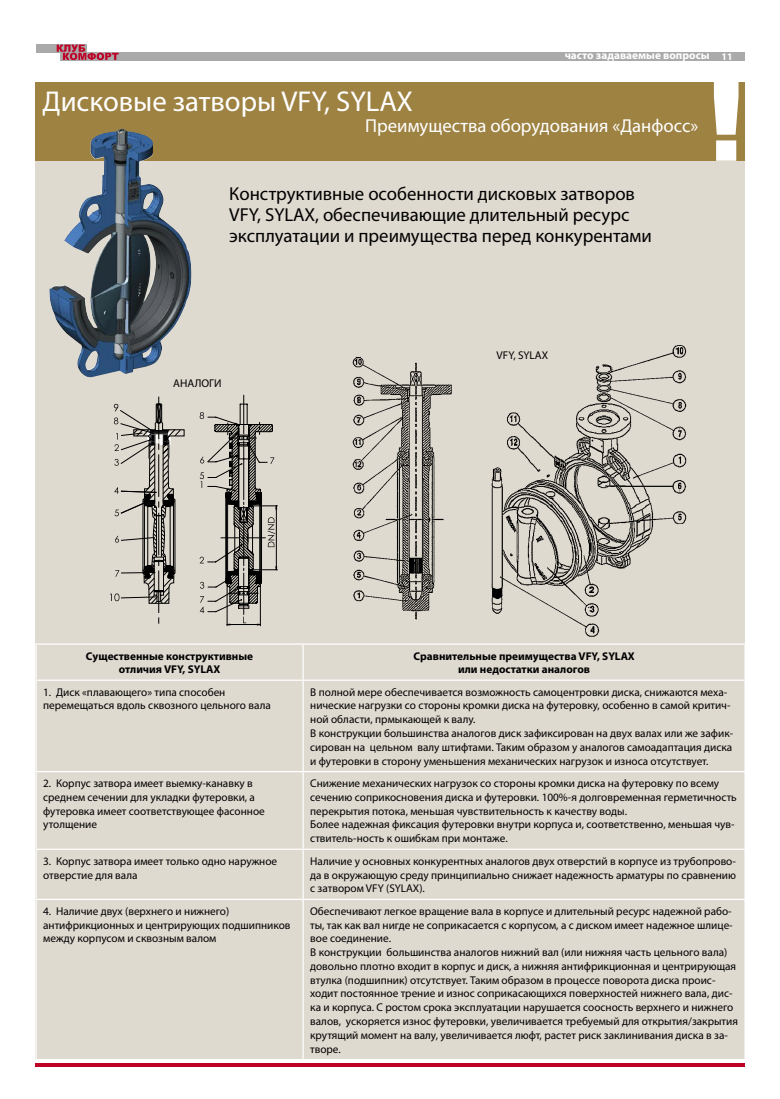
<style>
.page{position:relative;width:780px;height:1099px;background:#fff}
.page>*{position:absolute;margin:0;border:0;box-sizing:border-box;transform-origin:0 0}
.t1{font:28.75px "Myriad Pro";color:#fff}
.t2{font:18.75px/21.2px "Myriad Pro";color:#000}
.t3{font:18.75px "Myriad Pro";color:#fff}
.Basic_Description{font:11.25px/13.8px "Myriad Pro";color:#000}
.Basic_Description-2{font:700 11.25px/13.5px "Myriad Pro";color:#000;text-align:center}
.t4{font:700 11.25px "Myriad Pro";color:#fff}
.t5{font:700 10px "Myriad Pro";color:#fff}
</style>
<div class="page">
<div style="left:60px;top:52px;width:684px;height:9px;background:#aaa"></div>
<div style="left:36px;top:44px;width:51px;height:9px;background:#aaa"></div>
<svg style="left:56px;top:44px;width:63px;height:16px"></svg>
<hr style="left:35px;top:1063px;width:709px;height:4px;background:#be0027">
<div style="left:35px;top:160px;width:709px;height:899px;background:#dfdad0"></div>
<div style="left:35px;top:82px;width:709px;height:79px;background:#9e8242"></div>
<svg style="left:713px;top:82px;width:25px;height:79px"></svg>
<img style="left:352px;top:345px;width:335px;height:291px">
<svg style="left:199px;top:395px;width:78px;height:231px"></svg>
<svg style="left:110px;top:396px;width:75px;height:228px"></svg>
<hr style="left:35px;top:643px;width:268px;height:1px;background:#fff">
<hr style="left:35px;top:644px;width:2px;height:35px;background:#fff">
<hr style="left:303px;top:643px;width:442px;height:1px;background:#fff">
<hr style="left:302px;top:644px;width:2px;height:35px;background:#fff">
<hr style="left:35px;top:679px;width:268px;height:1px;background:#fff">
<hr style="left:35px;top:680px;width:2px;height:91px;background:#fff">
<hr style="left:303px;top:679px;width:442px;height:1px;background:#fff">
<hr style="left:302px;top:680px;width:2px;height:91px;background:#fff">
<hr style="left:35px;top:771px;width:268px;height:1px;background:#fff">
<hr style="left:35px;top:772px;width:2px;height:76px;background:#fff">
<hr style="left:303px;top:771px;width:442px;height:1px;background:#fff">
<hr style="left:302px;top:772px;width:2px;height:76px;background:#fff">
<hr style="left:35px;top:848px;width:268px;height:1px;background:#fff">
<hr style="left:35px;top:849px;width:2px;height:49px;background:#fff">
<hr style="left:303px;top:848px;width:442px;height:1px;background:#fff">
<hr style="left:302px;top:849px;width:2px;height:49px;background:#fff">
<hr style="left:35px;top:898px;width:268px;height:2px;background:#fff">
<hr style="left:35px;top:900px;width:2px;height:158px;background:#fff">
<hr style="left:303px;top:898px;width:442px;height:2px;background:#fff">
<hr style="left:302px;top:900px;width:2px;height:158px;background:#fff">
<hr style="left:35px;top:1058px;width:268px;height:2px;background:#fff">
<hr style="left:303px;top:1058px;width:442px;height:2px;background:#fff">
<img style="left:49px;top:129px;width:143px;height:249px">
<p class="t4" style="left:564px;top:49px;width:146px">часто задаваемые вопросы</p>
<p class="t1" style="left:43px;top:86px;width:372px">Дисковые затворы VFY, SYLAX</p>
<p class="t3" style="left:365px;top:116px;width:335px">Преимущества оборудования «Данфосс»</p>
<p class="t5" style="left:721px;top:51px;width:13px">11</p>
<p class="t2" style="left:229px;top:183px;width:424px">Конструктивные особенности дисковых затворов<br>VFY, SYLAX, обеспечивающие длительный ресурс эксплуатации и преимущества перед конкурентами</p>
<p class="Basic_Description" style="left:173px;top:376px;width:50px">АНАЛОГИ</p>
<p class="Basic_Description" style="left:496px;top:348px;width:53px">VFY, SYLAX</p>
<p class="Basic_Description-2" style="left:86px;top:649px;width:169px">Существенные конструктивные отличия VFY, SYLAX</p>
<p class="Basic_Description-2" style="left:413px;top:649px;width:223px">Сравнительные преимущества VFY, SYLAX или недостатки аналогов</p>
<p class="Basic_Description" style="left:43px;top:685px;width:229px">1. Диск «плавающего» типа способен перемещаться вдоль сквозного цельного вала</p>
<p class="Basic_Description" style="left:310px;top:685px;width:422px">В полной мере обеспечивается возможность самоцентровки диска, снижаются меха&shy;нические нагрузки со стороны кромки диска на футеровку, особенно в самой критич&shy;ной области, прмыкающей к валу.</p>
<p class="Basic_Description" style="left:310px;top:726px;width:424px;text-align:justify">В конструкции большинства аналогов диск зафиксирован на двух валах или же зафик&shy;сирован на цельном валу штифтами. Таким образом у аналогов самоадаптация диска и футеровки в сторону уменьшения механических нагрузок и износа отсутствует.</p>
<p class="Basic_Description" style="left:43px;top:776px;width:223px">2. Корпус затвора имеет выемку-канавку в среднем сечении для укладки футеровки, а футеровка имеет соответствующее фасонное утолщение</p>
<p class="Basic_Description" style="left:310px;top:776px;width:428px">Снижение механических нагрузок со стороны кромки диска на футеровку по всему сечению соприкосновения диска и футеровки. 100%-я долговременная герметичность перекрытия потока, меньшая чувствительность к качеству воды.</p>
<p class="Basic_Description" style="left:310px;top:818px;width:426px">Более надежная фиксация футеровки внутри корпуса и, соответственно, меньшая чув&shy;ствитель-ность к ошибкам при монтаже.</p>
<p class="Basic_Description" style="left:43px;top:854px;width:235px">3. Корпус затвора имеет только одно наружное отверстие для вала</p>
<p class="Basic_Description" style="left:310px;top:854px;width:427px;text-align:justify">Наличие у основных конкурентных аналогов двух отверстий в корпусе из трубопрово&shy;да в окружающую среду принципиально снижает надежность арматуры по сравнению с затвором VFY (SYLAX).</p>
<p class="Basic_Description" style="left:43px;top:904px;width:249px">4. Наличие двух (верхнего и нижнего) антифрикционных и центрирующих подшипников между корпусом и сквозным валом</p>
<p class="Basic_Description" style="left:310px;top:904px;width:424px;text-align:justify">Обеспечивают легкое вращение вала в корпусе и длительный ресурс надежной рабо&shy;ты, так как вал нигде не соприкасается с корпусом, а с диском имеет надежное шлице&shy;вое соединение.</p>
<p class="Basic_Description" style="left:310px;top:945px;width:429px">В конструкции большинства аналогов нижний вал (или нижняя часть цельного вала) довольно плотно входит в корпус и диск, а нижняя антифрикционная и центрирующая втулка (подшипник) отсутствует. Таким образом в процессе поворота диска проис&shy;ходит постоянное трение и износ соприкасающихся поверхностей нижнего вала, дис&shy;ка и корпуса. С ростом срока эксплуатации нарушается соосность верхнего и нижнего валов, ускоряется износ футеровки, увеличивается требуемый для открытия/закрытия крутящий момент на валу, увеличивается люфт, растет риск заклинивания диска в за&shy;творе.</p>
</div>
